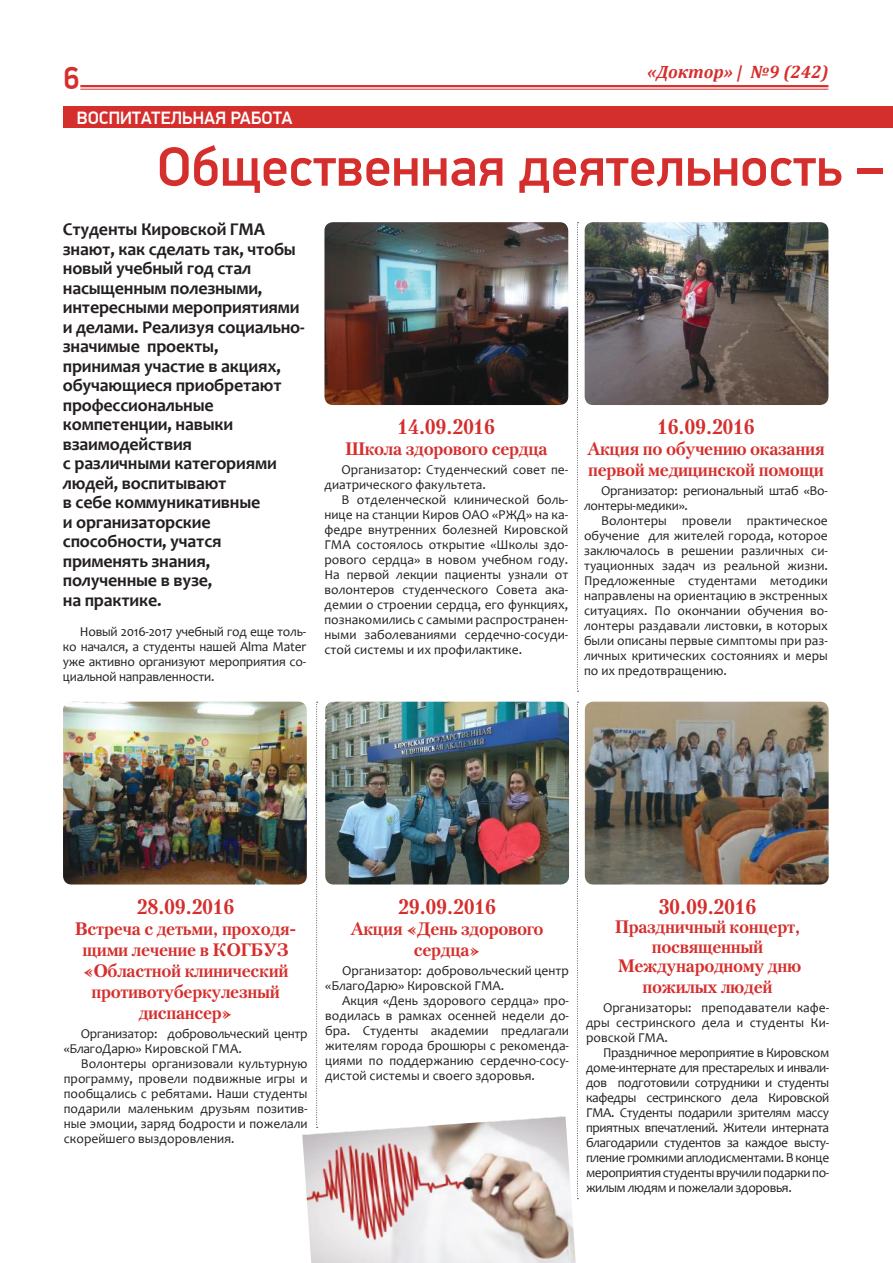
<style>
.page{position:relative;width:893px;height:1263px;background:#fff}
.page>*{position:absolute;margin:0;border:0;box-sizing:border-box;transform-origin:0 0}
.t1{font:500 55.5px "PF Din Display Pro";color:#d52f2d}
.t2{font:500 31.5px "PF Din Display Pro";color:#d52f2d}
.t3{font:700 21px "Petersburg C";letter-spacing:-.02em;color:#d52f2d}
.t4{font:700 18px/19.5px "Candara";letter-spacing:-.01em;color:#241f1f}
.t5{font:700 18px/21px "Petersburg C";letter-spacing:-.02em;color:#d52f2d;text-align:center}
.t6{font:500 18px "PF Din Display Pro";color:#fff}
.t7{font:italic 700 18px "Cambria";color:#d52f2d}
.t8{font:13.5px/15px "Candara";color:#241f1f;text-align:justify}
.t9{font:13.5px/15px "Candara";letter-spacing:-.02em;color:#241f1f}
</style>
<div class="page">
<div style="left:64px;top:106px;width:829px;height:21px;background:#d52f2d"></div>
<img style="left:324px;top:222px;width:244px;height:183px">
<img style="left:325px;top:702px;width:244px;height:182px">
<img style="left:585px;top:222px;width:243px;height:183px">
<img style="left:585px;top:702px;width:244px;height:182px">
<img style="left:63px;top:702px;width:244px;height:182px">
<svg style="left:577px;top:702px;width:1px;height:497px"></svg>
<svg style="left:577px;top:222px;width:1px;height:470px"></svg>
<svg style="left:316px;top:702px;width:2px;height:414px"></svg>
<img style="left:302px;top:1116px;width:274px;height:147px">
<hr style="left:80px;top:85px;width:748px;height:2px;background:#d52f2d">
<hr style="left:80px;top:89px;width:748px;height:1px;background:#d52f2d">
<h2 class="t2" style="left:63px;top:59px;width:18px">6</h2>
<h3 class="t7" style="left:647px;top:59px;width:183px">«Доктор» | №9 (242)</h3>
<h3 class="t6" style="left:77px;top:107px;width:34px">ВОСПИТАТЕЛЬНАЯ</h3>
<h3 class="t6" style="left:231px;top:107px;width:53px">РАБОТА</h3>
<h1 class="t1" style="left:157px;top:134px;width:729px">Общественная деятельность –</h1>
<p class="t4" style="left:63px;top:219px;width:243px">Студенты Кировской ГМА знают, как сделать так, чтобы новый учебный год стал насыщенным полезными, интересными мероприятиями и делами. Реализуя социально&shy;значимые проекты,<br>принимая участие в акциях, обучающиеся приобретают профессиональные компетенции, навыки взаимодействия<br>с различными категориями людей, воспитывают<br>в себе коммуникативные<br>и организаторские способности, учатся применять знания, полученные в вузе,<br>на практике.</p>
<p class="t8" style="left:63px;top:624px;width:245px;text-indent:17px">Новый 2016-2017 учебный год еще толь&shy;ко начался, а студенты нашей Alma Mater уже активно организуют мероприятия со&shy;циальной направленности.</p>
<h3 class="t3" style="left:397px;top:415px;width:99px">14.09.2016</h3>
<h3 class="t5" style="left:345px;top:438px;width:204px">Школа здорового сердца</h3>
<p class="t8" style="left:324px;top:462px;width:245px;text-indent:17px">Организатор: Студенческий совет пе&shy;диатрического факультета.</p>
<p class="t8" style="left:324px;top:492px;width:245px;text-indent:17px">В отделенческой клинической боль&shy;нице на станции Киров ОАО «РЖД» на ка&shy;федре внутренних болезней Кировской ГМА состоялось открытие «Школы здо&shy;рового сердца» в новом учебном году.<br>На первой лекции пациенты узнали от волонтеров студенческого Совета ака&shy;демии о строении сердца, его функциях, познакомились с самыми распространен&shy;ными заболеваниями сердечно-сосуди&shy;стой системы и их профилактике.</p>
<h3 class="t3" style="left:657px;top:415px;width:99px">16.09.2016</h3>
<h3 class="t5" style="left:587px;top:438px;width:239px;text-align:left">Акция по обучению оказания первой медицинской помощи</h3>
<p class="t9" style="left:584px;top:483px;width:245px;text-indent:17px">Организатор: региональный штаб «Во&shy;лонтеры-медики».</p>
<p class="t8" style="left:584px;top:513px;width:245px;text-indent:17px">Волонтеры провели практическое обучение для жителей города, которое заключалось в решении различных си&shy;туационных задач из реальной жизни.<br>Предложенные студентами методики направлены на ориентацию в экстренных ситуациях. По окончании обучения во&shy;лонтеры раздавали листовки, в которых были описаны первые симптомы при раз&shy;личных критических состояниях и меры по их предотвращению.</p>
<h3 class="t3" style="left:137px;top:894px;width:99px">28.09.2016</h3>
<h3 class="t5" style="left:75px;top:918px;width:223px">Встреча с детьми, проходя&shy;щими лечение в КОГБУЗ «Областной клинический противотуберкулезный диспансер»</h3>
<p class="t9" style="left:64px;top:1026px;width:245px;text-indent:17px">Организатор: добровольческий центр «БлагоДарю» Кировской ГМА.</p>
<p class="t8" style="left:64px;top:1056px;width:245px;text-indent:17px">Волонтеры организовали культурную программу, провели подвижные игры и пообщались с ребятами. Наши студенты подарили маленьким друзьям позитив&shy;ные эмоции, заряд бодрости и пожелали скорейшего выздоровления.</p>
<h3 class="t3" style="left:398px;top:894px;width:99px">29.09.2016</h3>
<h3 class="t5" style="left:350px;top:918px;width:195px">Акция «День здорового сердца»</h3>
<p class="t8" style="left:325px;top:963px;width:245px;text-indent:17px">Организатор: добровольческий центр «БлагоДарю» Кировской ГМА.</p>
<p class="t8" style="left:325px;top:993px;width:245px;text-indent:17px">Акция «День здорового сердца» про&shy;водилась в рамках осенней недели до&shy;бра. Студенты академии предлагали жителям города брошюры с рекоменда&shy;циями по поддержанию сердечно-сосу&shy;дистой системы и своего здоровья.</p>
<h3 class="t3" style="left:659px;top:894px;width:99px">30.09.2016</h3>
<h3 class="t5" style="left:615px;top:917px;width:188px;line-height:20px">Праздничный концерт, посвященный<br>Международному дню пожилых людей</h3>
<p class="t8" style="left:586px;top:1000px;width:245px;text-indent:17px">Организаторы: преподаватели кафе&shy;дры сестринского дела и студенты Ки&shy;ровской ГМА.</p>
<p class="t8" style="left:586px;top:1045px;width:245px;text-indent:17px">Праздничное мероприятие в Кировском доме-интернате для престарелых и инвали&shy;дов подготовили сотрудники и студенты кафедры сестринского дела Кировской ГМА. Студенты подарили зрителям массу приятных впечатлений. Жители интерната благодарили студентов за каждое высту&shy;пление громкими аплодисментами. В конце мероприятия студенты вручили подарки по&shy;жилым людям и пожелали здоровья.</p>
</div>
